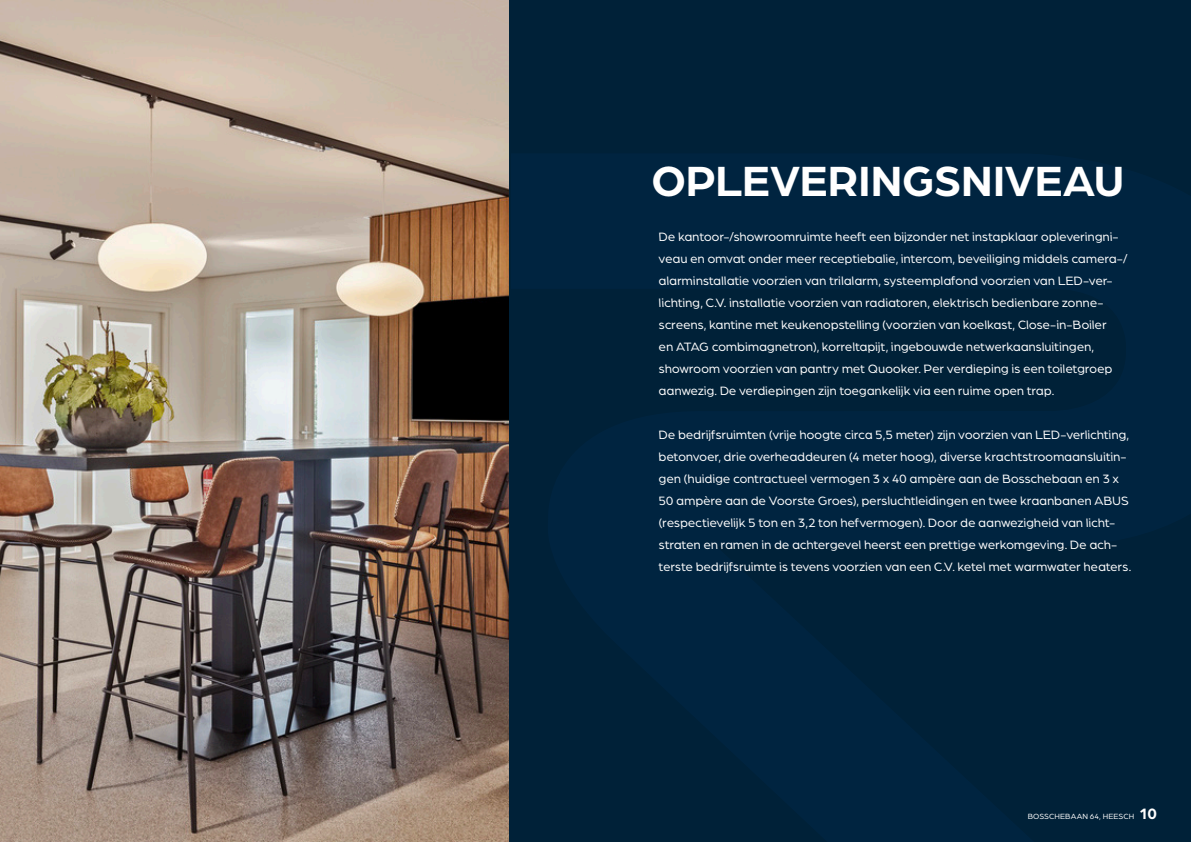
<style>
.page{position:relative;width:1191px;height:842px;background:#fff}
.page>*{position:absolute;margin:0;border:0;box-sizing:border-box;transform-origin:0 0}
.Koppen_groot_wit{font:700 45px "Arboria";letter-spacing:-.005em;color:#fff}
.Broodtekst_wit{font:12.9px/22px "Arboria";letter-spacing:.005em;color:#fff}
.t1{font:8px "Arboria";letter-spacing:.02em;color:#fff}
.s1{font-weight:700;font-size:16px}
</style>
<div class="page">
<div style="left:1px;top:0;width:1190px;height:842px;background:#002138"></div>
<img style="left:0;top:0;width:508px;height:842px">
<p class="Koppen_groot_wit" style="left:651px;top:150px;width:474px">OPLEVERINGSNIVEAU</p>
<p class="Broodtekst_wit" style="left:659px;top:225px;width:470px">De kantoor-/showroomruimte heeft een bijzonder net instapklaar opleveringni&shy;veau en omvat onder meer receptiebalie, intercom, beveiliging middels camera-/ alarminstallatie voorzien van trilalarm, systeemplafond voorzien van LED-ver&shy;lichting, C.V. installatie voorzien van radiatoren, elektrisch bedienbare zonne&shy;screens, kantine met keukenopstelling (voorzien van koelkast, Close-in-Boiler<br>en ATAG combimagnetron), korreltapijt, ingebouwde netwerkaansluitingen, showroom voorzien van pantry met Quooker. Per verdieping is een toiletgroep aanwezig. De verdiepingen zijn toegankelijk via een ruime open trap.</p>
<p class="Broodtekst_wit" style="left:659px;top:423px;width:475px">De bedrijfsruimten (vrije hoogte circa 5,5 meter) zijn voorzien van LED-verlichting, betonvoer, drie overheaddeuren (4 meter hoog), diverse krachtstroomaansluitin&shy;gen (huidige contractueel vermogen 3 x 40 ampère aan de Bosschebaan en 3 x 50 ampère aan de Voorste Groes), persluchtleidingen en twee kraanbanen ABUS (respectievelijk 5 ton en 3,2 ton hefvermogen). Door de aanwezigheid van licht&shy;straten en ramen in de achtergevel heerst een prettige werkomgeving. De ach&shy;terste bedrijfsruimte is tevens voorzien van een C.V. ketel met warmwater heaters.</p>
<p class="t1" style="left:1027px;top:811px;width:131px">BOSSCHEBAAN 64, HEESCH <span class="s1">10</span></p>
</div>
